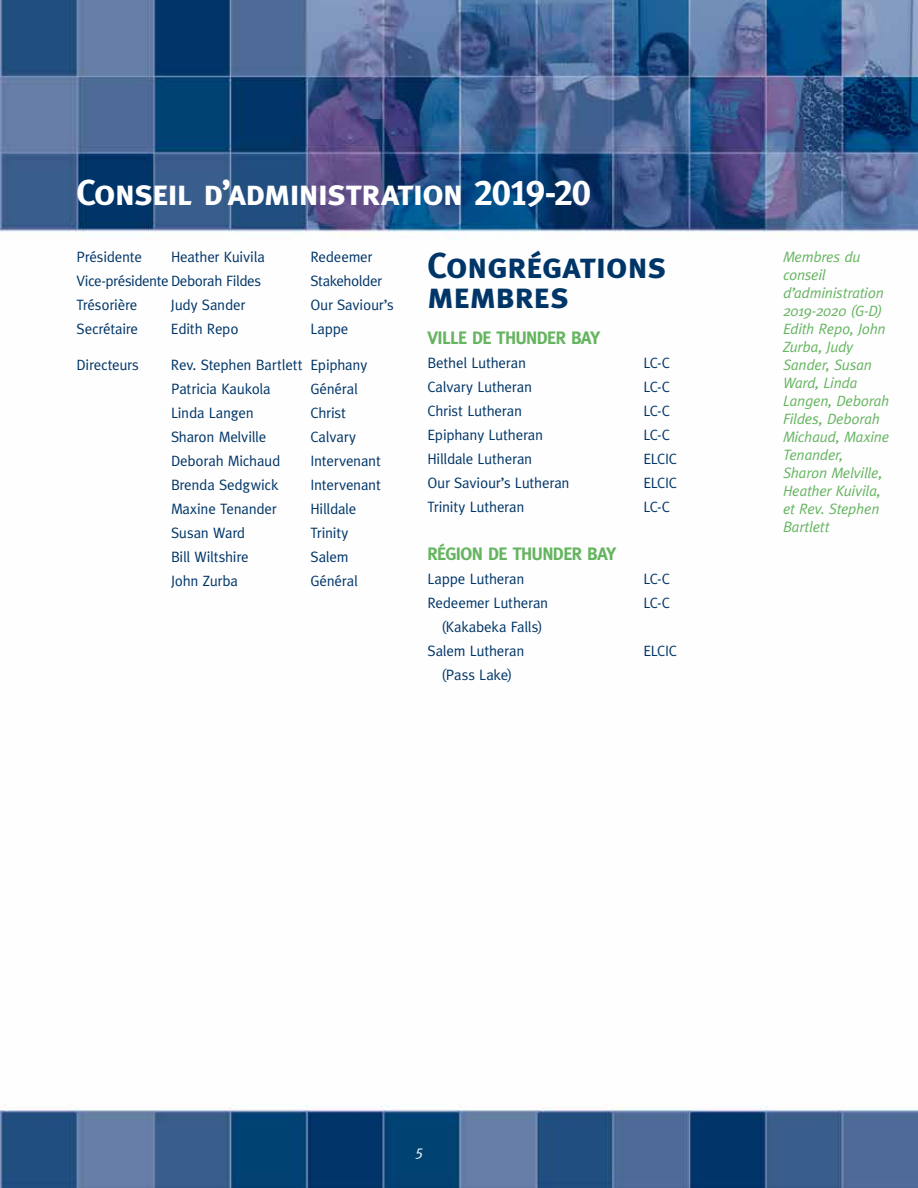
<style>
.page{position:relative;width:918px;height:1188px;background:#fff}
.page>*{position:absolute;margin:0;border:0;box-sizing:border-box;transform-origin:0 0}
.t1{font:36px "Meta Bold Caps";letter-spacing:-.03em;color:#fff}
.t2{font:36px/30px "Meta Bold Caps";letter-spacing:-.01em;color:#003568}
.t3{font:18px "Meta Bold Caps";letter-spacing:-.03em;color:#65b460}
.t4{font:15px/24px "Meta";letter-spacing:-.015em;color:#003568}
.t5{font:italic 15px/18px "Meta";letter-spacing:-.015em;color:#65b460}
.t6{font:italic 15px "Meta";color:#fff}
</style>
<div class="page">
<img style="left:0;top:0;width:918px;height:1188px">
<h1 class="t1" style="left:76px;top:172px;width:516px">Conseil d’administration 2019-20</h1>
<p class="t4" style="left:76px;top:244px;width:67px">Présidente</p>
<p class="t4" style="left:171px;top:244px;width:95px">Heather Kuivila</p>
<p class="t4" style="left:310px;top:244px;width:63px">Redeemer</p>
<p class="t4" style="left:76px;top:268px;width:186px">Vice-présidente Deborah Fildes</p>
<p class="t4" style="left:310px;top:268px;width:73px">Stakeholder</p>
<p class="t4" style="left:77px;top:292px;width:62px">Trésorière</p>
<p class="t4" style="left:171px;top:292px;width:76px">Judy Sander</p>
<p class="t4" style="left:310px;top:292px;width:85px">Our Saviour’s</p>
<p class="t4" style="left:77px;top:316px;width:63px">Secrétaire</p>
<p class="t4" style="left:171px;top:316px;width:69px">Edith Repo</p>
<p class="t4" style="left:311px;top:316px;width:39px">Lappe</p>
<p class="t4" style="left:77px;top:352px;width:64px">Directeurs</p>
<p class="t4" style="left:171px;top:352px;width:198px">Rev. Stephen Bartlett Epiphany<br>Patricia Kaukola</p>
<p class="t4" style="left:310px;top:376px;width:49px">Général</p>
<p class="t4" style="left:171px;top:400px;width:84px">Linda Langen</p>
<p class="t4" style="left:311px;top:400px;width:37px">Christ</p>
<p class="t4" style="left:171px;top:424px;width:97px">Sharon Melville</p>
<p class="t4" style="left:310px;top:424px;width:47px">Calvary</p>
<p class="t4" style="left:171px;top:448px;width:111px">Deborah Michaud</p>
<p class="t4" style="left:310px;top:448px;width:72px">Intervenant</p>
<p class="t4" style="left:171px;top:472px;width:109px">Brenda Sedgwick</p>
<p class="t4" style="left:311px;top:472px;width:72px">Intervenant</p>
<p class="t4" style="left:171px;top:496px;width:107px">Maxine Tenander</p>
<p class="t4" style="left:310px;top:496px;width:47px">Hilldale</p>
<p class="t4" style="left:171px;top:520px;width:76px">Susan Ward</p>
<p class="t4" style="left:311px;top:520px;width:40px">Trinity</p>
<p class="t4" style="left:171px;top:544px;width:79px">Bill Wiltshire</p>
<p class="t4" style="left:311px;top:544px;width:40px">Salem</p>
<p class="t4" style="left:171px;top:568px;width:69px">John Zurba</p>
<p class="t4" style="left:311px;top:568px;width:49px">Général</p>
<h1 class="t2" style="left:428px;top:250px;width:240px">Congrégations membres</h1>
<p class="t3" style="left:428px;top:327px;width:174px">VILLE DE THUNDER BAY</p>
<p class="t4" style="left:428px;top:350px;width:100px">Bethel Lutheran</p>
<p class="t4" style="left:643px;top:350px;width:28px">LC-C</p>
<p class="t4" style="left:428px;top:374px;width:106px">Calvary Lutheran</p>
<p class="t4" style="left:643px;top:374px;width:28px">LC-C</p>
<p class="t4" style="left:428px;top:398px;width:96px">Christ Lutheran</p>
<p class="t4" style="left:644px;top:398px;width:28px">LC-C</p>
<p class="t4" style="left:428px;top:422px;width:117px">Epiphany Lutheran</p>
<p class="t4" style="left:643px;top:422px;width:28px">LC-C</p>
<p class="t4" style="left:428px;top:446px;width:106px">Hilldale Lutheran</p>
<p class="t4" style="left:643px;top:446px;width:35px">ELCIC</p>
<p class="t4" style="left:428px;top:470px;width:144px">Our Saviour’s Lutheran</p>
<p class="t4" style="left:643px;top:470px;width:35px">ELCIC</p>
<p class="t4" style="left:428px;top:494px;width:98px">Trinity Lutheran</p>
<p class="t4" style="left:643px;top:494px;width:28px">LC-C</p>
<p class="t3" style="left:428px;top:543px;width:190px">RÉGION DE THUNDER BAY</p>
<p class="t4" style="left:428px;top:566px;width:98px">Lappe Lutheran</p>
<p class="t4" style="left:643px;top:566px;width:28px">LC-C</p>
<p class="t4" style="left:428px;top:590px;width:122px">Redeemer Lutheran</p>
<p class="t4" style="left:643px;top:590px;width:28px">LC-C</p>
<p class="t4" style="left:428px;top:614px;width:117px;text-indent:14px">(Kakabeka Falls)<br>Salem Lutheran</p>
<p class="t4" style="left:644px;top:638px;width:35px">ELCIC</p>
<p class="t4" style="left:441px;top:662px;width:73px">(Pass Lake)</p>
<p class="t5" style="left:783px;top:247px;width:108px">Membres du conseil d’administration<br>2019-2020 (G-D)<br>Edith Repo, John<br>Zurba, Judy<br>Sander, Susan<br>Ward, Linda<br>Langen, Deborah<br>Fildes, Deborah<br>Michaud, Maxine<br>Tenander,<br>Sharon Melville,<br>Heather Kuivila, et Rev. Stephen<br>Bartlett</p>
<p class="t6" style="left:416px;top:1142px;width:10px">5</p>
</div>
